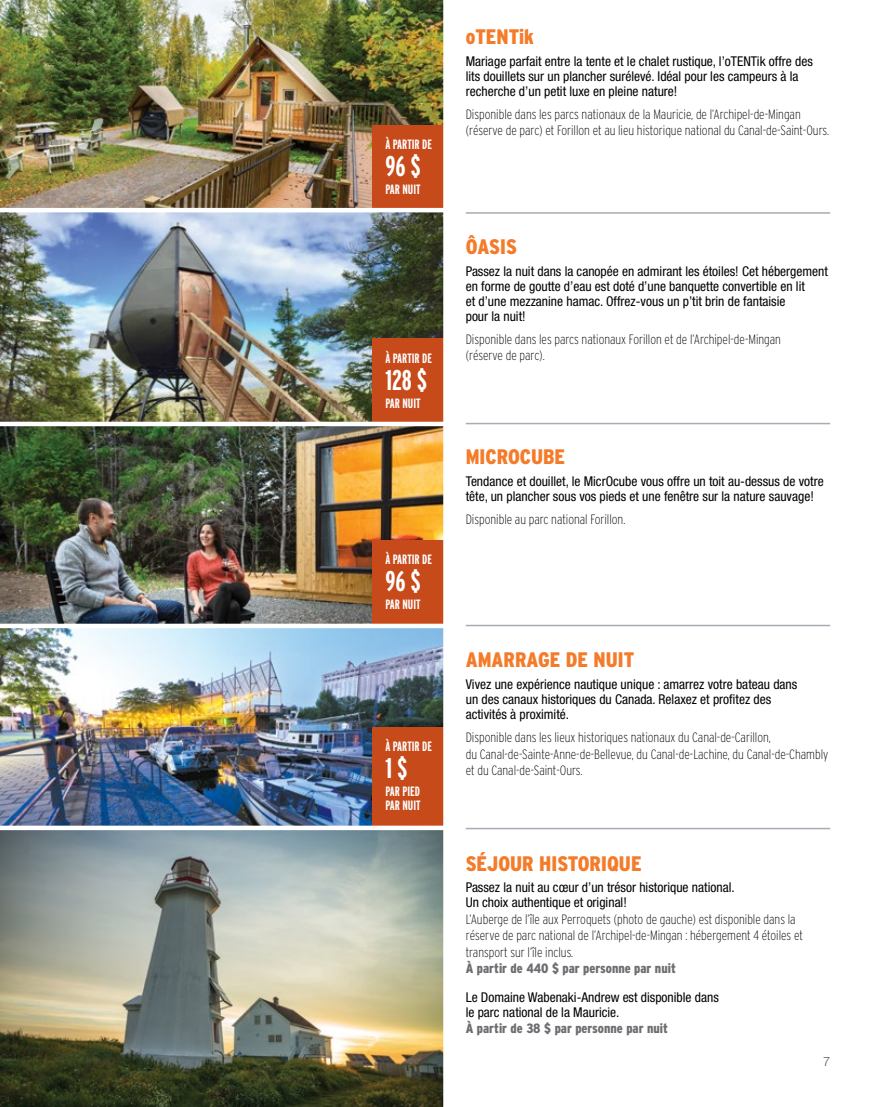
<style>
.page{position:relative;width:891px;height:1107px;background:#fff}
.page>*{position:absolute;margin:0;border:0;box-sizing:border-box;transform-origin:0 0}
.t1{font:700 28.5px "Interstate Compressed";letter-spacing:-.005em;color:#fff}
.t2{font:900 21px "Interstate Condensed";color:#f47b29}
.t3{font:condensed 13.5px/15px "Helvetica Neue LT Std";color:#000}
.t4{font:200 13.5px/16.5px "Interstate Condensed";color:#000}
.t5{font:700 13.5px/13.5px "Interstate Compressed";color:#fff}
.t6{font:900 13.5px "Interstate Condensed";color:#6d6e71}
.t7{font:300 12.9px "Helvetica Neue LT Std";color:#58595b}
</style>
<div class="page">
<img style="left:0;top:426px;width:443px;height:198px">
<img style="left:0;top:212px;width:443px;height:210px">
<img style="left:0;top:628px;width:443px;height:198px">
<img style="left:0;top:830px;width:443px;height:277px">
<img style="left:0;top:0;width:443px;height:208px">
<hr style="left:466px;top:423px;width:364px;height:1px;background:#a6adb4">
<hr style="left:466px;top:212px;width:364px;height:2px;background:#a6adb4">
<hr style="left:466px;top:625px;width:364px;height:1px;background:#a6adb4">
<hr style="left:466px;top:828px;width:364px;height:1px;background:#a6adb4">
<div style="left:372px;top:540px;width:74px;height:86px;background:#c74a1b"></div>
<div style="left:372px;top:727px;width:74px;height:101px;background:#c74a1b"></div>
<div style="left:372px;top:125px;width:74px;height:85px;background:#c74a1b"></div>
<div style="left:372px;top:339px;width:74px;height:85px;background:#c74a1b"></div>
<div style="left:443px;top:0;width:5px;height:1107px;background:#fff"></div>
<hr style="left:0;top:422px;width:446px;height:4px;background:#fff">
<hr style="left:0;top:624px;width:446px;height:4px;background:#fff">
<hr style="left:0;top:826px;width:446px;height:4px;background:#fff">
<hr style="left:0;top:208px;width:446px;height:4px;background:#fff">
<p class="t5" style="left:385px;top:137px;width:48px">À PARTIR DE</p>
<h1 class="t1" style="left:385px;top:150px;width:37px">96 $</h1>
<p class="t5" style="left:385px;top:182px;width:37px">PAR NUIT</p>
<p class="t5" style="left:385px;top:351px;width:48px">À PARTIR DE</p>
<h1 class="t1" style="left:385px;top:364px;width:43px">128 $</h1>
<p class="t5" style="left:385px;top:396px;width:37px">PAR NUIT</p>
<p class="t5" style="left:385px;top:553px;width:48px">À PARTIR DE</p>
<h1 class="t1" style="left:385px;top:566px;width:37px">96 $</h1>
<p class="t5" style="left:385px;top:598px;width:37px">PAR NUIT</p>
<p class="t5" style="left:385px;top:740px;width:48px">À PARTIR DE</p>
<h1 class="t1" style="left:385px;top:753px;width:24px">1 $</h1>
<p class="t5" style="left:385px;top:785px;width:37px">PAR PIED<br>PAR NUIT</p>
<h2 class="t2" style="left:466px;top:25px;width:70px">oTENTik</h2>
<p class="t3" style="left:466px;top:53px;width:349px">Mariage parfait entre la tente et le chalet rustique, l’oTENTik offre des lits douillets sur un plancher surélevé. Idéal pour les campeurs à la recherche d’un petit luxe en pleine nature!</p>
<p class="t4" style="left:466px;top:106px;width:365px">Disponible dans les parcs nationaux de la Mauricie, de l’Archipel-de-Mingan (réserve de parc) et Forillon et au lieu historique national du Canal-de-Saint-Ours.</p>
<h2 class="t2" style="left:466px;top:235px;width:53px">ÔASIS</h2>
<p class="t3" style="left:466px;top:263px;width:364px">Passez la nuit dans la canopée en admirant les étoiles! Cet hébergement en forme de goutte d’eau est doté d’une banquette convertible en lit<br>et d’une mezzanine hamac. Offrez-vous un p’tit brin de fantaisie<br>pour la nuit!</p>
<p class="t4" style="left:466px;top:331px;width:317px">Disponible dans les parcs nationaux Forillon et de l’Archipel-de-Mingan (réserve de parc).</p>
<h2 class="t2" style="left:466px;top:445px;width:101px">MICROCUBE</h2>
<p class="t3" style="left:466px;top:474px;width:359px">Tendance et douillet, le MicrOcube vous offre un toit au-dessus de votre tête, un plancher sous vos pieds et une fenêtre sur la nature sauvage!</p>
<p class="t4" style="left:466px;top:511px;width:161px">Disponible au parc national Forillon.</p>
<h2 class="t2" style="left:466px;top:648px;width:170px">AMARRAGE DE NUIT</h2>
<p class="t3" style="left:466px;top:676px;width:333px">Vivez une expérience nautique unique : amarrez votre bateau dans un des canaux historiques du Canada. Relaxez et profitez des activités à proximité.</p>
<p class="t4" style="left:466px;top:729px;width:364px">Disponible dans les lieux historiques nationaux du Canal-de-Carillon,<br>du Canal-de-Sainte-Anne-de-Bellevue, du Canal-de-Lachine, du Canal-de-Chambly et du Canal-de-Saint-Ours.</p>
<h2 class="t2" style="left:466px;top:852px;width:177px">SÉJOUR HISTORIQUE</h2>
<p class="t3" style="left:466px;top:880px;width:270px">Passez la nuit au cœur d’un trésor historique national.<br>Un choix authentique et original!</p>
<p class="t4" style="left:466px;top:911px;width:339px">L’Auberge de l’île aux Perroquets (photo de gauche) est disponible dans la réserve de parc national de l’Archipel-de-Mingan : hébergement 4 étoiles et transport sur l’île inclus.</p>
<p class="t6" style="left:466px;top:961px;width:212px">À partir de 440 $ par personne par nuit</p>
<p class="t3" style="left:466px;top:989px;width:255px">Le Domaine Wabenaki-Andrew est disponible dans le parc national de la Mauricie.</p>
<p class="t6" style="left:466px;top:1021px;width:204px">À partir de 38 $ par personne par nuit</p>
<p class="t7" style="left:823px;top:1053px;width:9px">7</p>
</div>
